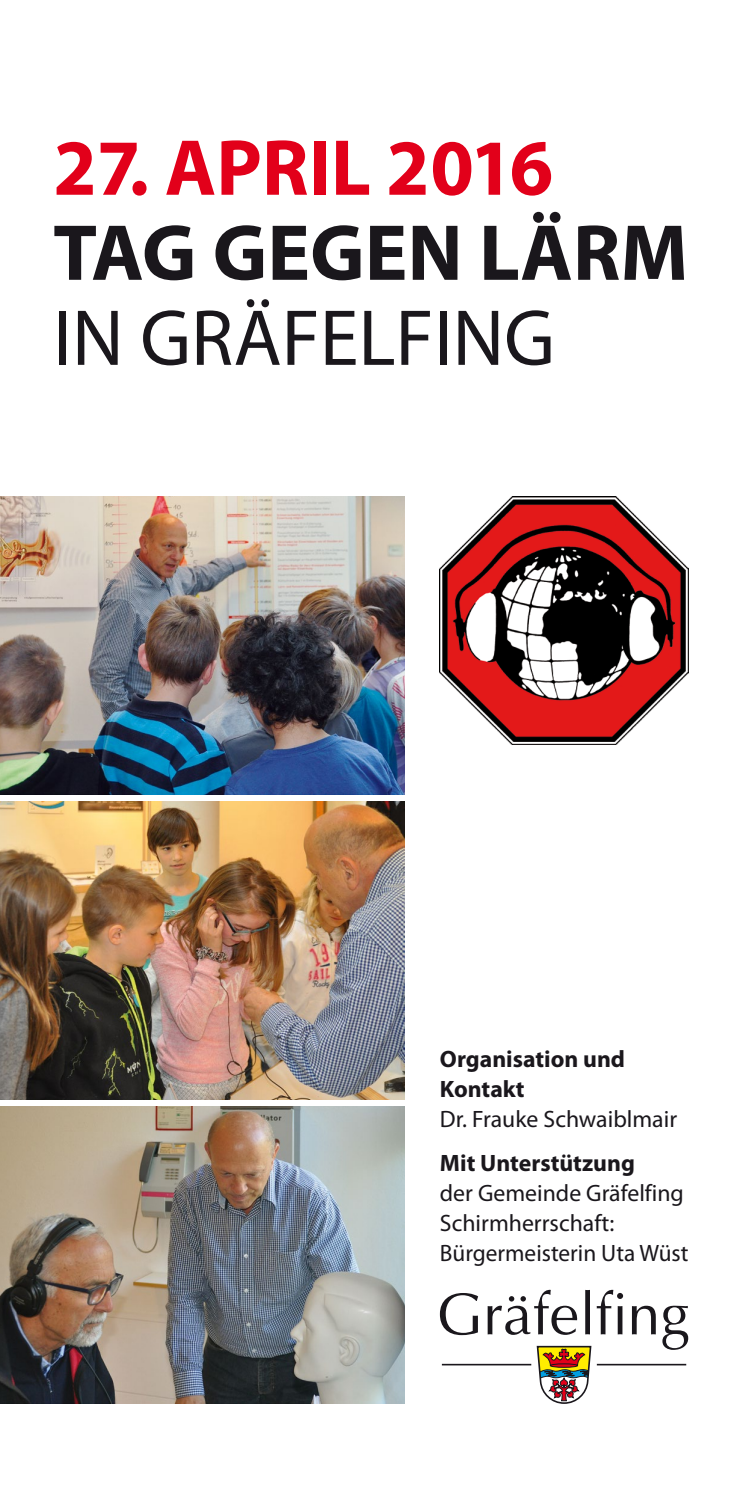
<style>
.page{position:relative;width:745px;height:1489px;background:#fff}
.page>*{position:absolute;margin:0;border:0;box-sizing:border-box;transform-origin:0 0}
.t1{font:700 80px "Myriad Pro";color:#e2001a}
.t2{font:700 80px "Myriad Pro";color:#1a171c}
.t3{font:80px "Myriad Pro";color:#1a171c}
.t4{font:23.75px/30px "Myriad Pro";color:#1a171c}
.t5{font:700 23.75px/30px "Myriad Pro";color:#1a171c}
</style>
<div class="page">
<img style="left:439px;top:496px;width:248px;height:248px">
<hr style="left:441px;top:1363px;width:90px;height:2px;background:#1a171c">
<hr style="left:596px;top:1363px;width:89px;height:2px;background:#1a171c">
<svg style="left:439px;top:1293px;width:39px;height:41px"></svg>
<svg style="left:487px;top:1289px;width:90px;height:45px"></svg>
<svg style="left:585px;top:1289px;width:4px;height:45px"></svg>
<svg style="left:596px;top:1289px;width:26px;height:45px"></svg>
<svg style="left:631px;top:1305px;width:24px;height:29px"></svg>
<svg style="left:662px;top:1305px;width:25px;height:44px"></svg>
<svg style="left:536px;top:1345px;width:55px;height:59px"></svg>
<img style="left:0;top:496px;width:404px;height:298px">
<img style="left:0;top:1106px;width:404px;height:297px">
<img style="left:0;top:801px;width:404px;height:297px">
<h1 class="t1" style="left:53px;top:116px;width:501px">27. APRIL 2016</h1>
<h1 class="t2" style="left:53px;top:201px;width:636px">TAG GEGEN LÄRM</h1>
<h1 class="t3" style="left:53px;top:288px;width:503px">IN GRÄFELFING</h1>
<p class="t5" style="left:439px;top:1043px;width:187px">Organisation und<br>Kontakt</p>
<p class="t4" style="left:439px;top:1103px;width:238px">Dr. Frauke Schwaiblmair</p>
<p class="t5" style="left:439px;top:1147px;width:196px">Mit Unterstützung</p>
<p class="t4" style="left:439px;top:1177px;width:250px">der Gemeinde Gräfelfing<br>Schirmherrschaft:<br>Bürgermeisterin Uta Wüst</p>
</div>
